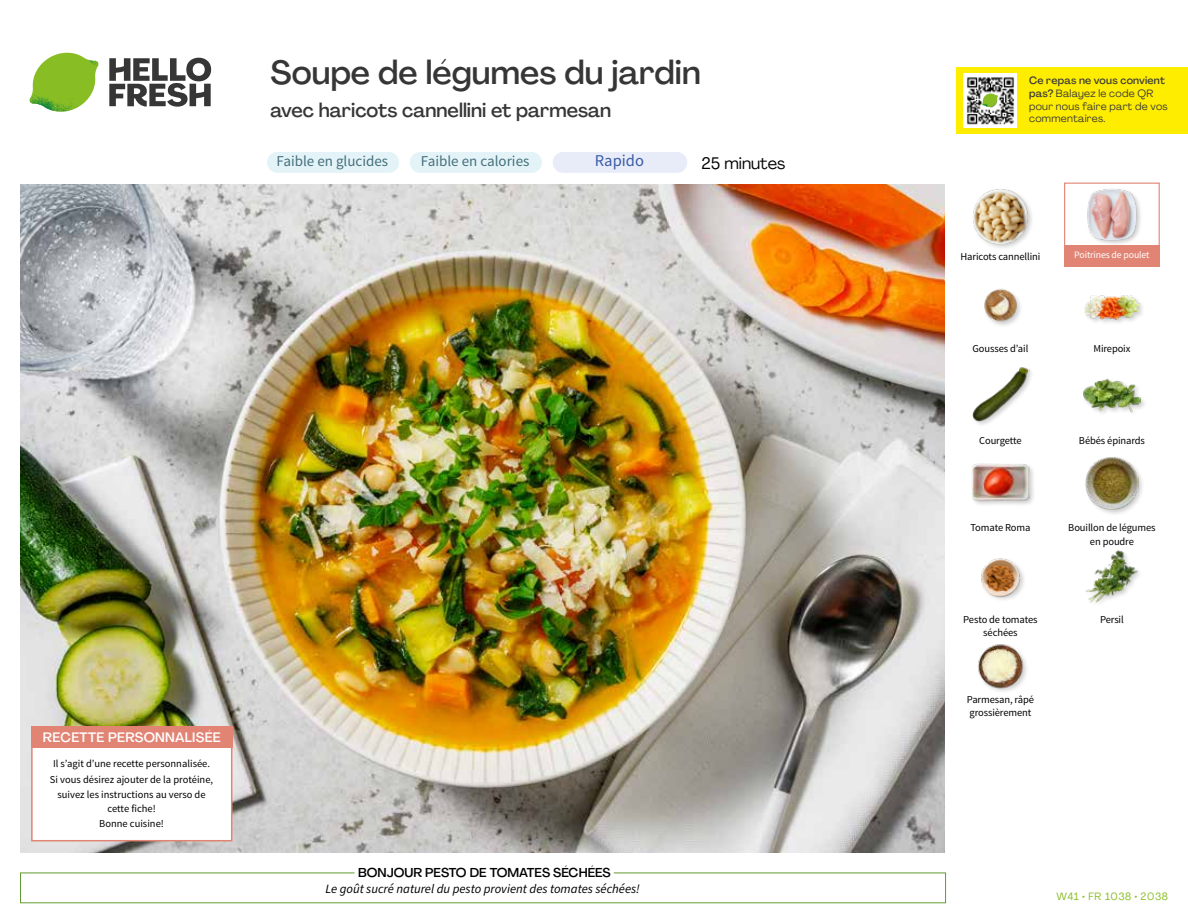
<style>
.page{position:relative;width:1188px;height:918px;background:#fff}
.page>*{position:absolute;margin:0;border:0;box-sizing:border-box;transform-origin:0 0}
.t1{font:500 33px "Agrandir";color:#373636}
.t2{font:500 19.5px "Agrandir";color:#373636}
.t3{font:16.5px "Agrandir";color:#000}
.t4{font:16.5px "Source Sans Pro";color:#3a5ba7}
.t5{font:15px "Source Sans Pro";color:#43707c}
.t6{font:500 13.5px "Agrandir";letter-spacing:.02em;color:#fff}
.t7{font:italic 12.75px "Source Sans Pro";color:#000}
.t8{font:500 12.75px "Agrandir";color:#000}
.t9{font:10.5px/13.5px "Source Sans Pro";letter-spacing:-.01em;color:#000;text-align:center}
.t10{font:10.5px/12.8px "Agrandir";letter-spacing:.02em;color:#3c3c3b}
.t11{font:10.5px "Agrandir";letter-spacing:.05em;color:#89bd24}
.t12{font:9.75px "Source Sans Pro";letter-spacing:-.01em;color:#fff}
.s1{font-weight:500}
</style>
<div class="page">
<svg style="left:109px;top:57px;width:102px;height:50px"></svg>
<svg style="left:34px;top:53px;width:62px;height:40px"></svg>
<img style="left:67px;top:53px;width:32px;height:26px">
<img style="left:33px;top:75px;width:59px;height:11px">
<img style="left:29px;top:79px;width:61px;height:33px">
<img style="left:65px;top:86px;width:27px;height:25px">
<img style="left:21px;top:184px;width:924px;height:668px">
<div style="left:553px;top:152px;width:134px;height:21px;background:#e7ecf8;border-radius:10px"></div>
<div style="left:267px;top:152px;width:132px;height:21px;background:#e4f3f7;border-radius:10px"></div>
<div style="left:410px;top:152px;width:132px;height:21px;background:#e4f3f7;border-radius:10px"></div>
<img style="left:978px;top:644px;width:49px;height:48px">
<img style="left:1085px;top:550px;width:54px;height:53px">
<img style="left:981px;top:558px;width:43px;height:42px">
<div style="left:1084px;top:455px;width:61px;height:62px;background:#000;opacity:.2"></div>
<img style="left:1085px;top:456px;width:54px;height:54px">
<div style="left:971px;top:463px;width:65px;height:45px;background:#000;opacity:.2"></div>
<img style="left:972px;top:463px;width:57px;height:45px">
<div style="left:1082px;top:378px;width:65px;height:41px;background:#000;opacity:.2"></div>
<img style="left:1083px;top:378px;width:58px;height:41px">
<div style="left:972px;top:366px;width:62px;height:62px;background:#000;opacity:.2"></div>
<img style="left:972px;top:366px;width:57px;height:57px">
<img style="left:1084px;top:295px;width:57px;height:28px">
<img style="left:984px;top:288px;width:37px;height:38px">
<div style="left:1086px;top:188px;width:57px;height:58px;background:#000;opacity:.2"></div>
<img style="left:1086px;top:188px;width:53px;height:53px">
<div style="left:972px;top:188px;width:62px;height:62px;background:#000;opacity:.2"></div>
<img style="left:972px;top:188px;width:57px;height:57px">
<div style="left:1064px;top:183px;width:96px;height:72px;border:1px solid #e28474"></div>
<div style="left:1064px;top:245px;width:96px;height:21px;background:#e28474"></div>
<div style="left:31px;top:726px;width:201px;height:115px;background:#fff;border:2px solid #e28474"></div>
<div style="left:31px;top:726px;width:202px;height:22px;background:#e28474"></div>
<div style="left:956px;top:67px;width:232px;height:67px;background:#ffed00"></div>
<img style="left:964px;top:74px;width:52px;height:54px">
<svg style="left:982px;top:93px;width:16px;height:14px"></svg>
<h1 class="t1" style="left:271px;top:52px;width:432px">Soupe de légumes du jardin</h1>
<h2 class="t2" style="left:271px;top:98px;width:342px">avec haricots cannellini et parmesan</h2>
<h3 class="t5" style="left:276px;top:151px;width:113px">Faible en glucides</h3>
<h3 class="t5" style="left:421px;top:151px;width:110px">Faible en calories</h3>
<h3 class="t3" style="left:701px;top:153px;width:86px">25 minutes</h3>
<h3 class="t4" style="left:595px;top:151px;width:51px">Rapido</h3>
<p class="t6" style="left:43px;top:729px;width:179px">RECETTE PERSONNALISÉE</p>
<p class="t9" style="left:50px;top:756px;width:165px;line-height:15.6px">Il s’agit d’une recette personnalisée.<br>Si vous désirez ajouter de la protéine, suivez les instructions au verso de</p>
<p class="t9" style="left:99px;top:801px;width:66px;line-height:15.6px">cette fiche!<br>Bonne cuisine!</p>
<p class="t8" style="left:358px;top:864px;width:254px">BONJOUR PESTO DE TOMATES SÉCHÉES</p>
<p class="t7" style="left:325px;top:880px;width:316px">Le goût sucré naturel du pesto provient des tomates séchées!</p>
<p class="t10" style="left:1029px;top:74px;width:140px"><span class="s1">Ce repas ne vous convient pas?</span> Balayez le code QR pour nous faire part de vos commentaires.</p>
<p class="t9" style="left:961px;top:250px;width:81px">Haricots cannellini</p>
<p class="t12" style="left:1074px;top:249px;width:77px">Poitrines de poulet</p>
<p class="t9" style="left:973px;top:342px;width:57px">Gousses d’ail</p>
<p class="t9" style="left:1093px;top:342px;width:39px">Mirepoix</p>
<p class="t9" style="left:979px;top:434px;width:44px">Courgette</p>
<p class="t9" style="left:1079px;top:434px;width:68px">Bébés épinards</p>
<p class="t9" style="left:970px;top:521px;width:62px">Tomate Roma</p>
<p class="t9" style="left:1068px;top:521px;width:89px">Bouillon de légumes en poudre</p>
<p class="t9" style="left:963px;top:613px;width:76px">Pesto de tomates séchées</p>
<p class="t9" style="left:1100px;top:613px;width:25px">Persil</p>
<p class="t9" style="left:967px;top:693px;width:69px;text-align:left">Parmesan, râpé grossièrement</p>
<p class="t11" style="left:1056px;top:890px;width:113px">W41 • FR 1038 • 2038</p>
</div>
